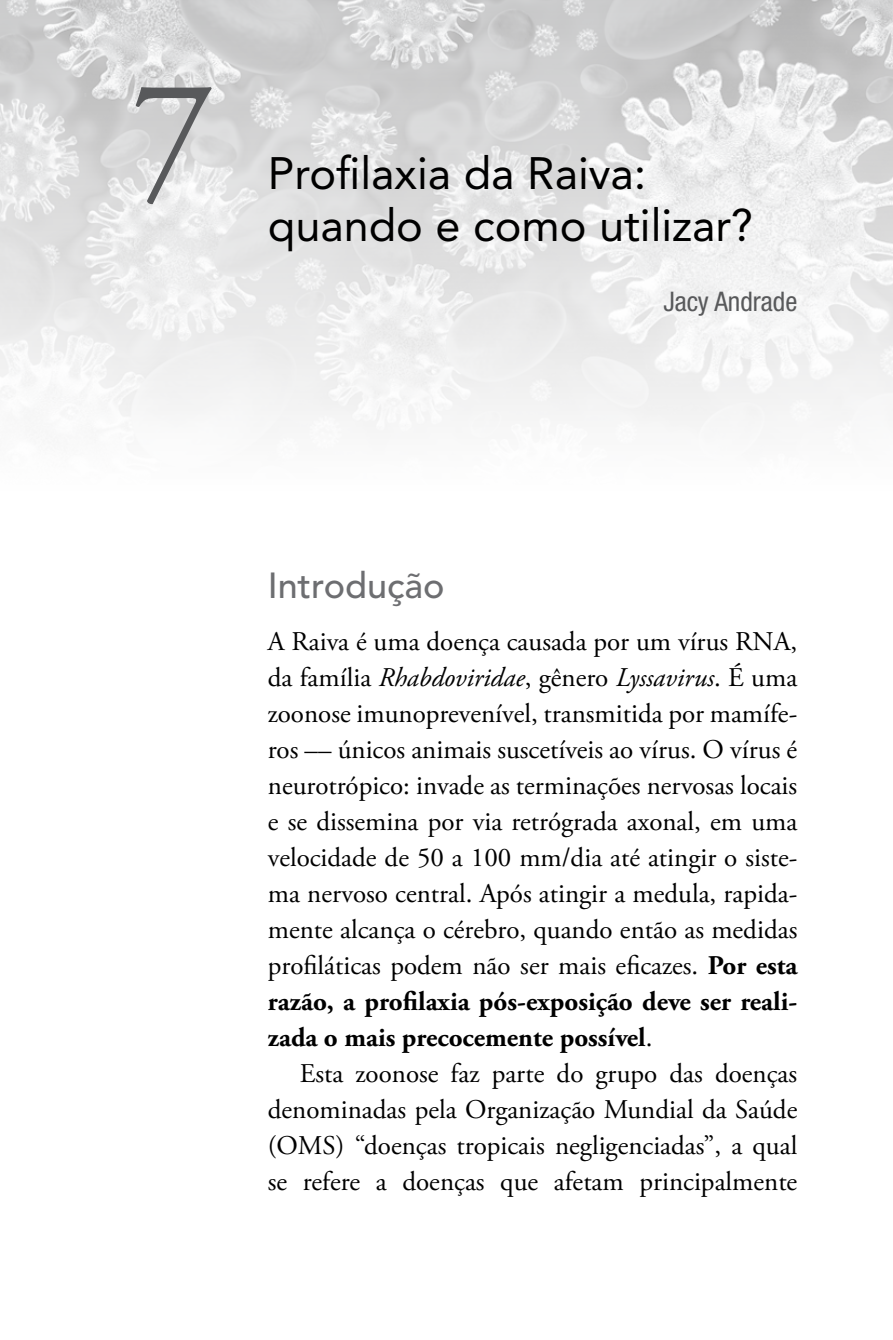
<style>
.page{position:relative;width:893px;height:1340px;background:#fff}
.page>*{position:absolute;margin:0;border:0;box-sizing:border-box;transform-origin:0 0}
.t1{font:168.75px "Adobe Garamond Pro";color:#58595b}
.t2{font:45px/51.8px "Avenir LT Std";color:#000}
.t3{font:500 36px "Avenir LT Std";color:#6d6e71}
.t4{font:27px/36px "Adobe Garamond Pro";color:#000;text-align:justify}
.t5{font:condensed 27px "Helvetica Neue LT Std";color:#58595b}
.s1{font-style:italic}
.s2{font-weight:700}
</style>
<div class="page">
<img style="left:0;top:0;width:893px;height:427px">
<h1 class="t1" style="left:131px;top:38px;width:86px">7</h1>
<h2 class="t2" style="left:268px;top:148px;width:487px">Profilaxia da Raiva: quando e como utilizar?</h2>
<p class="t5" style="left:663px;top:286px;width:135px">Jacy Andrade</p>
<h3 class="t3" style="left:268px;top:565px;width:178px">Introdução</h3>
<p class="t4" style="left:268px;top:624px;width:531px">A Raiva é uma doença causada por um vírus RNA, da família <span class="s1">Rhabdoviridae</span>, gênero <span class="s1">Lyssavirus</span>. É uma zoonose imunoprevenível, transmitida por mamífe&shy;ros –– únicos animais suscetíveis ao vírus. O vírus é neurotrópico: invade as terminações nervosas locais e se dissemina por via retrógrada axonal, em uma velocidade de 50 a 100 mm/dia até atingir o siste&shy;ma nervoso central. Após atingir a medula, rapida&shy;mente alcança o cérebro, quando então as medidas profiláticas podem não ser mais eficazes. <span class="s2">Por esta razão, a profilaxia pós-exposição deve ser reali&shy;zada o mais precocemente possível</span>.</p>
<p class="t4" style="left:268px;top:1056px;width:531px;text-indent:32px">Esta zoonose faz parte do grupo das doenças denominadas pela Organização Mundial da Saúde (OMS) “doenças tropicais negligenciadas”, a qual se refere a doenças que afetam principalmente</p>
</div>
